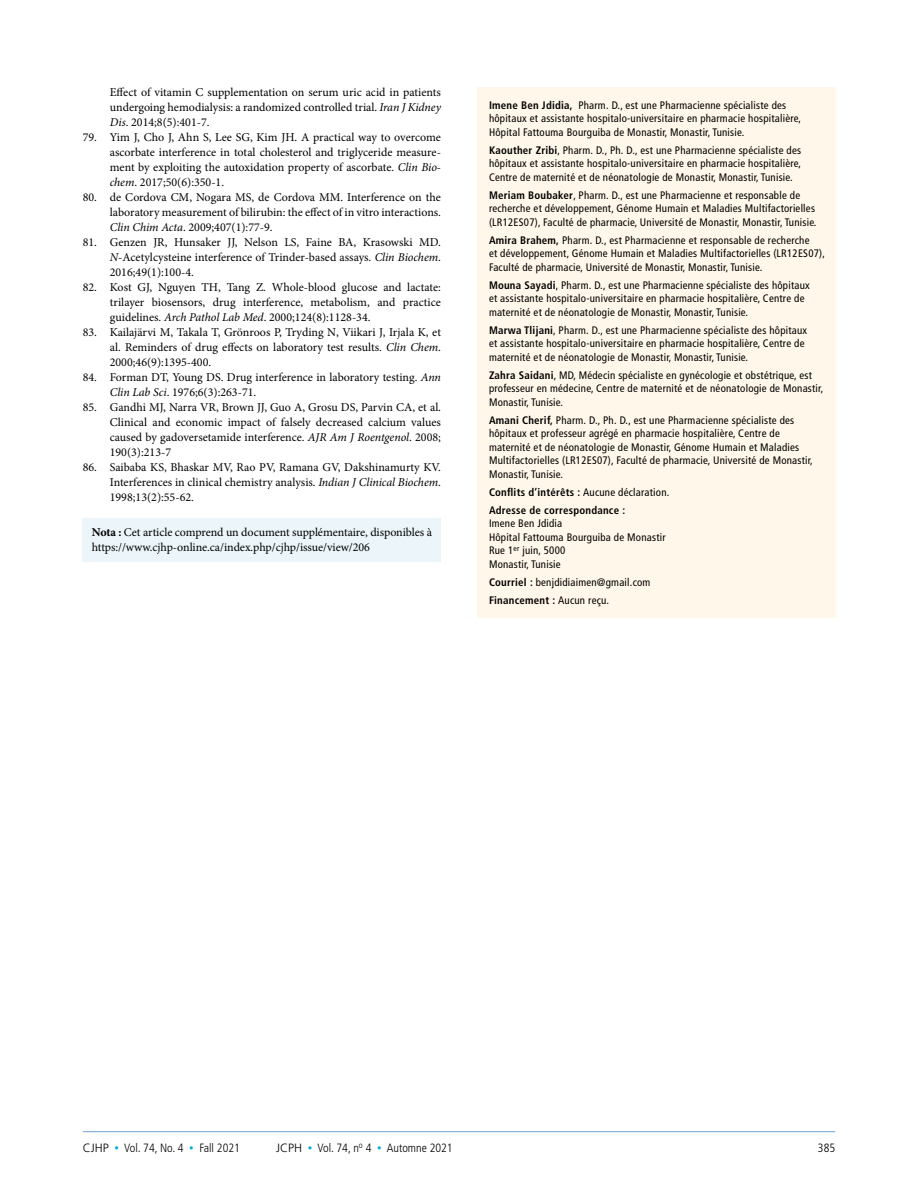
<style>
.page{position:relative;width:918px;height:1188px;background:#fff}
.page>*{position:absolute;margin:0;border:0;box-sizing:border-box;transform-origin:0 0}
.CJHP_References{font:12px/15px "Minion Pro";color:#000;text-align:justify}
.t1{font:300 condensed 12px "Frutiger LT Std";color:#000}
.CJHP_Contribs{font:condensed 10.8px/13.5px "Frutiger LT Std";letter-spacing:.02em;color:#000}
.CJHP_Contribs-2{font:700 condensed 10.8px "Frutiger LT Std";letter-spacing:.02em;color:#000}
.s1{font-style:italic}
.s2{font-weight:700}
.s3{font-weight:400}
.s4{font-stretch:normal}
.s5{font-size:9px;color:#00acd7}
</style>
<div class="page">
<hr style="left:83px;top:1131px;width:752px;height:1px;background:#0057a5">
<div style="left:477px;top:87px;width:358px;height:530px;background:#fff8ea"></div>
<div style="left:83px;top:518px;width:358px;height:44px;background:#ebf5fa"></div>
<p class="CJHP_References" style="left:110px;top:84px;width:333px">Effect of vitamin C supplementation on serum uric acid in patients undergoing hemodialysis: a randomized controlled trial. <span class="s1">Iran J Kidney Dis</span>. 2014;8(5):401-7.</p>
<p class="CJHP_References" style="left:110px;top:129px;width:333px;text-indent:-27px">79. Yim J, Cho J, Ahn S, Lee SG, Kim JH. A practical way to overcome ascorbate interference in total cholesterol and triglyceride measure&shy;ment by exploiting the autoxidation property of ascorbate. <span class="s1">Clin Bio&shy;chem</span>. 2017;50(6):350-1.</p>
<p class="CJHP_References" style="left:110px;top:189px;width:333px;text-indent:-27px">80. de Cordova CM, Nogara MS, de Cordova MM. Interference on the laboratory measurement of bilirubin: the effect of in vitro interactions.<br><span class="s1">Clin Chim Acta</span>. 2009;407(1):77-9.</p>
<p class="CJHP_References" style="left:110px;top:234px;width:333px;text-indent:-27px">81. Genzen JR, Hunsaker JJ, Nelson LS, Faine BA, Krasowski MD.<br><span class="s1">N</span>-Acetylcysteine interference of Trinder-based assays. <span class="s1">Clin Biochem</span>.<br>2016;49(1):100-4.</p>
<p class="CJHP_References" style="left:110px;top:279px;width:333px;text-indent:-27px">82. Kost GJ, Nguyen TH, Tang Z. Whole-blood glucose and lactate: trilayer biosensors, drug interference, metabolism, and practice guidelines. <span class="s1">Arch Pathol Lab Med</span>. 2000;124(8):1128-34.</p>
<p class="CJHP_References" style="left:110px;top:324px;width:333px;text-indent:-27px">83. Kailajärvi M, Takala T, Grönroos P, Tryding N, Viikari J, Irjala K, et al. Reminders of drug effects on laboratory test results. <span class="s1">Clin Chem</span>.<br>2000;46(9):1395-400.</p>
<p class="CJHP_References" style="left:110px;top:369px;width:333px;text-indent:-27px">84. Forman DT, Young DS. Drug interference in laboratory testing. <span class="s1">Ann<br>Clin Lab Sci</span>. 1976;6(3):263-71.</p>
<p class="CJHP_References" style="left:110px;top:399px;width:333px;text-indent:-27px">85. Gandhi MJ, Narra VR, Brown JJ, Guo A, Grosu DS, Parvin CA, et al.<br>Clinical and economic impact of falsely decreased calcium values caused by gadoversetamide interference. <span class="s1">AJR Am J Roentgenol</span>. 2008; 190(3):213-7</p>
<p class="CJHP_References" style="left:110px;top:459px;width:333px;text-indent:-27px">86. Saibaba KS, Bhaskar MV, Rao PV, Ramana GV, Dakshinamurty KV.<br>Interferences in clinical chemistry analysis. <span class="s1">Indian J Clinical Biochem</span>.<br>1998;13(2):55-62.</p>
<p class="CJHP_References" style="left:92px;top:525px;width:342px"><span class="s2">Nota :</span> Cet article comprend un document supplémentaire, disponibles à https://www.cjhp-online.ca/index.php/cjhp/issue/view/206</p>
<p class="CJHP_Contribs" style="left:489px;top:98px;width:314px"><span class="s2">Imene Ben Jdidia,</span> Pharm. D., est une Pharmacienne spécialiste des hôpitaux et assistante hospitalo-universitaire en pharmacie hospitalière,<br>Hôpital Fattouma Bourguiba de Monastir, Monastir, Tunisie.</p>
<p class="CJHP_Contribs" style="left:489px;top:143px;width:314px;text-align:justify"><span class="s2">Kaouther Zribi</span>, Pharm. D., Ph. D., est une Pharmacienne spécialiste des hôpitaux et assistante hospitalo-universitaire en pharmacie hospitalière, Centre de maternité et de néonatologie de Monastir, Monastir, Tunisie.</p>
<p class="CJHP_Contribs" style="left:489px;top:188px;width:329px"><span class="s2">Meriam Boubaker</span>, Pharm. D., est une Pharmacienne et responsable de recherche et développement, Génome Humain et Maladies Multifactorielles (LR12ES07), Faculté de pharmacie, Université de Monastir, Monastir, Tunisie.</p>
<p class="CJHP_Contribs" style="left:489px;top:233px;width:338px"><span class="s2">Amira Brahem,</span> Pharm. D., est Pharmacienne et responsable de recherche<br>et développement, Génome Humain et Maladies Multifactorielles (LR12ES07),<br>Faculté de pharmacie, Université de Monastir, Monastir, Tunisie.</p>
<p class="CJHP_Contribs" style="left:489px;top:278px;width:322px"><span class="s2">Mouna Sayadi</span>, Pharm. D., est une Pharmacienne spécialiste des hôpitaux et assistante hospitalo-universitaire en pharmacie hospitalière, Centre de maternité et de néonatologie de Monastir, Monastir, Tunisie.</p>
<p class="CJHP_Contribs" style="left:489px;top:323px;width:320px"><span class="s2">Marwa Tlijani</span>, Pharm. D., est une Pharmacienne spécialiste des hôpitaux et assistante hospitalo-universitaire en pharmacie hospitalière, Centre de maternité et de néonatologie de Monastir, Monastir, Tunisie.</p>
<p class="CJHP_Contribs" style="left:489px;top:368px;width:336px"><span class="s2">Zahra Saidani</span>, MD, Médecin spécialiste en gynécologie et obstétrique, est professeur en médecine, Centre de maternité et de néonatologie de Monastir,<br>Monastir, Tunisie.</p>
<p class="CJHP_Contribs" style="left:489px;top:413px;width:325px"><span class="s2">Amani Cherif,</span> Pharm. D., Ph. D., est une Pharmacienne spécialiste des hôpitaux et professeur agrégé en pharmacie hospitalière, Centre de maternité et de néonatologie de Monastir, Génome Humain et Maladies Multifactorielles (LR12ES07), Faculté de pharmacie, Université de Monastir, Monastir, Tunisie.</p>
<p class="CJHP_Contribs-2" style="left:489px;top:486px;width:182px">Conflits d’intérêts : <span class="s3">Aucune déclaration.</span></p>
<p class="CJHP_Contribs-2" style="left:489px;top:504px;width:138px">Adresse de correspondance :</p>
<p class="CJHP_Contribs" style="left:489px;top:517px;width:75px">Imene Ben Jdidia</p>
<p class="CJHP_Contribs" style="left:489px;top:530px;width:178px">Hôpital Fattouma Bourguiba de Monastir</p>
<p class="CJHP_Contribs" style="left:489px;top:544px;width:78px">Rue 1<sup>er</sup> juin, 5000</p>
<p class="CJHP_Contribs" style="left:489px;top:557px;width:73px">Monastir, Tunisie</p>
<p class="CJHP_Contribs" style="left:489px;top:575px;width:163px"><span class="s2">Courriel :</span> benjdidiaimen@gmail.com</p>
<p class="CJHP_Contribs-2" style="left:489px;top:594px;width:122px">Financement : <span class="s3">Aucun reçu.</span></p>
<p class="t1" style="left:83px;top:1141px;width:159px"><span class="s4">CJHP</span> <span class="s5">•</span> Vol. 74, No. 4 <span class="s5">•</span> Fall 2021</p>
<p class="t1" style="left:276px;top:1141px;width:178px"><span class="s4">JCPH</span> <span class="s5">•</span> Vol. 74, n<sup>o</sup> 4 <span class="s5">•</span> Automne 2021</p>
<p class="t1" style="left:818px;top:1141px;width:19px">385</p>
</div>
